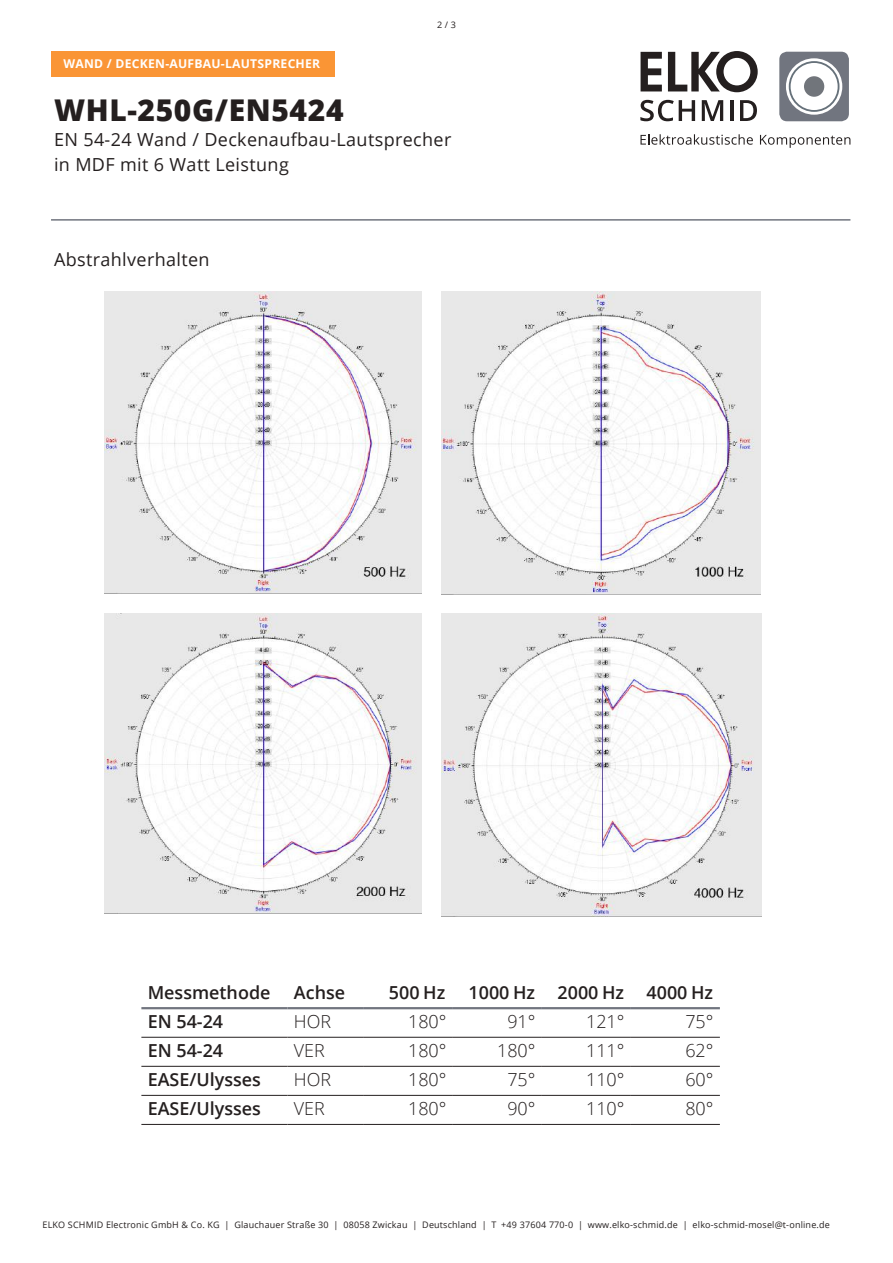
<style>
.page{position:relative;width:893px;height:1263px;background:#fff}
.page>*{position:absolute;margin:0;border:0;box-sizing:border-box;transform-origin:0 0}
.t1{font:800 30px "Open Sans";letter-spacing:.02em;color:#241f1f}
.t2{font:600 18px "Open Sans";color:#241f1f}
.t3{font:18px/24.6px "Open Sans";letter-spacing:.02em;color:#241f1f}
.t4{font:300 18px "Open Sans";color:#241f1f}
.t5{font:700 12.15px "Open Sans";letter-spacing:.02em;color:#fff}
.t6{font:9px "Open Sans";letter-spacing:.02em;color:#241f1f}
</style>
<div class="page">
<svg style="left:641px;top:51px;width:117px;height:41px"></svg>
<svg style="left:779px;top:52px;width:70px;height:69px"></svg>
<div style="left:804px;top:76px;width:20px;height:21px;background:#71757b;border-radius:50%"></div>
<svg style="left:640px;top:134px;width:113px;height:11px"></svg>
<svg style="left:760px;top:135px;width:90px;height:13px"></svg>
<svg style="left:640px;top:100px;width:55px;height:21px"></svg>
<svg style="left:702px;top:100px;width:21px;height:21px"></svg>
<hr style="left:730px;top:100px;width:3px;height:21px;background:#241f1f">
<svg style="left:740px;top:100px;width:17px;height:21px"></svg>
<hr style="left:51px;top:219px;width:799px;height:2px;background:#71757f">
<hr style="left:141px;top:1007px;width:147px;height:2px;background:#71757f">
<hr style="left:288px;top:1007px;width:76px;height:2px;background:#71757f">
<hr style="left:364px;top:1007px;width:89px;height:2px;background:#71757f">
<hr style="left:453px;top:1007px;width:89px;height:2px;background:#71757f">
<hr style="left:542px;top:1007px;width:89px;height:2px;background:#71757f">
<hr style="left:631px;top:1007px;width:89px;height:2px;background:#71757f">
<hr style="left:141px;top:1037px;width:147px;height:1px;background:#241f1f">
<hr style="left:288px;top:1037px;width:76px;height:1px;background:#241f1f">
<hr style="left:364px;top:1037px;width:89px;height:1px;background:#241f1f">
<hr style="left:453px;top:1037px;width:89px;height:1px;background:#241f1f">
<hr style="left:542px;top:1037px;width:89px;height:1px;background:#241f1f">
<hr style="left:631px;top:1037px;width:89px;height:1px;background:#241f1f">
<hr style="left:141px;top:1066px;width:147px;height:1px;background:#241f1f">
<hr style="left:288px;top:1066px;width:76px;height:1px;background:#241f1f">
<hr style="left:364px;top:1066px;width:89px;height:1px;background:#241f1f">
<hr style="left:453px;top:1066px;width:89px;height:1px;background:#241f1f">
<hr style="left:542px;top:1066px;width:89px;height:1px;background:#241f1f">
<hr style="left:631px;top:1066px;width:89px;height:1px;background:#241f1f">
<hr style="left:141px;top:1095px;width:147px;height:1px;background:#241f1f">
<hr style="left:288px;top:1095px;width:76px;height:1px;background:#241f1f">
<hr style="left:364px;top:1095px;width:89px;height:1px;background:#241f1f">
<hr style="left:453px;top:1095px;width:89px;height:1px;background:#241f1f">
<hr style="left:542px;top:1095px;width:89px;height:1px;background:#241f1f">
<hr style="left:631px;top:1095px;width:89px;height:1px;background:#241f1f">
<hr style="left:141px;top:1124px;width:147px;height:1px;background:#241f1f">
<hr style="left:288px;top:1124px;width:76px;height:1px;background:#241f1f">
<hr style="left:364px;top:1124px;width:89px;height:1px;background:#241f1f">
<hr style="left:453px;top:1124px;width:89px;height:1px;background:#241f1f">
<hr style="left:542px;top:1124px;width:89px;height:1px;background:#241f1f">
<hr style="left:631px;top:1124px;width:89px;height:1px;background:#241f1f">
<img style="left:442px;top:292px;width:318px;height:302px">
<img style="left:105px;top:613px;width:317px;height:301px">
<img style="left:442px;top:613px;width:320px;height:304px">
<img style="left:105px;top:292px;width:317px;height:301px">
<div style="left:51px;top:51px;width:284px;height:26px;background:#fa9535"></div>
<h3 class="t5" style="left:62px;top:55px;width:260px">DECKENEINBAUL-AUFBAU-LAUTSPRECHER</h3>
<h3 class="t5" style="left:184px;top:55px;width:71px">TSPRECHER</h3>
<h3 class="t5" style="left:65px;top:55px;width:250px">WAND / DECKENAUFBAULAUTSPRECHER</h3>
<p class="t6" style="left:437px;top:19px;width:20px">2 / 3</p>
<h1 class="t1" style="left:54px;top:88px;width:291px">WHL-250G/EN5424</h1>
<h2 class="t3" style="left:54px;top:127px;width:399px">EN 54-24 Wand / Deckenaufbau-Lautsprecher in MDF mit 6 Watt Leistung</h2>
<h2 class="t3" style="left:54px;top:246px;width:157px">Abstrahlverhalten</h2>
<h2 class="t2" style="left:148px;top:980px;width:124px">Messmethode</h2>
<h2 class="t2" style="left:294px;top:980px;width:53px">Achse</h2>
<h2 class="t2" style="left:389px;top:980px;width:58px">500 Hz</h2>
<h2 class="t2" style="left:469px;top:980px;width:246px">1000 Hz 2000 Hz 4000 Hz</h2>
<h2 class="t2" style="left:148px;top:1009px;width:77px">EN 54-24</h2>
<h2 class="t4" style="left:294px;top:1009px;width:39px">HOR</h2>
<h2 class="t4" style="left:408px;top:1009px;width:40px">180°</h2>
<h2 class="t4" style="left:507px;top:1009px;width:30px">91°</h2>
<h2 class="t4" style="left:586px;top:1009px;width:40px">121°</h2>
<h2 class="t4" style="left:685px;top:1009px;width:30px">75°</h2>
<h2 class="t2" style="left:148px;top:1038px;width:77px">EN 54-24</h2>
<h2 class="t4" style="left:294px;top:1038px;width:32px">VER</h2>
<h2 class="t4" style="left:408px;top:1038px;width:40px">180°</h2>
<h2 class="t4" style="left:497px;top:1038px;width:40px">180°</h2>
<h2 class="t4" style="left:586px;top:1038px;width:40px">111°</h2>
<h2 class="t4" style="left:685px;top:1038px;width:30px">62°</h2>
<h2 class="t2" style="left:148px;top:1067px;width:115px">EASE/Ulysses</h2>
<h2 class="t4" style="left:294px;top:1067px;width:39px">HOR</h2>
<h2 class="t4" style="left:408px;top:1067px;width:40px">180°</h2>
<h2 class="t4" style="left:507px;top:1067px;width:30px">75°</h2>
<h2 class="t4" style="left:586px;top:1067px;width:40px">110°</h2>
<h2 class="t4" style="left:685px;top:1067px;width:30px">60°</h2>
<h2 class="t2" style="left:148px;top:1096px;width:115px">EASE/Ulysses</h2>
<h2 class="t4" style="left:294px;top:1096px;width:32px">VER</h2>
<h2 class="t4" style="left:408px;top:1096px;width:40px">180°</h2>
<h2 class="t4" style="left:507px;top:1096px;width:30px">90°</h2>
<h2 class="t4" style="left:586px;top:1096px;width:40px">110°</h2>
<h2 class="t4" style="left:685px;top:1096px;width:30px">80°</h2>
<p class="t6" style="left:42px;top:1219px;width:789px">ELKO SCHMID Electronic GmbH &amp; Co. KG | Glauchauer Straße 30 | 08058 Zwickau | Deutschland | T +49 37604 770-0 | www.elko-schmid.de | elko-schmid-mosel@t-online.de</p>
</div>
